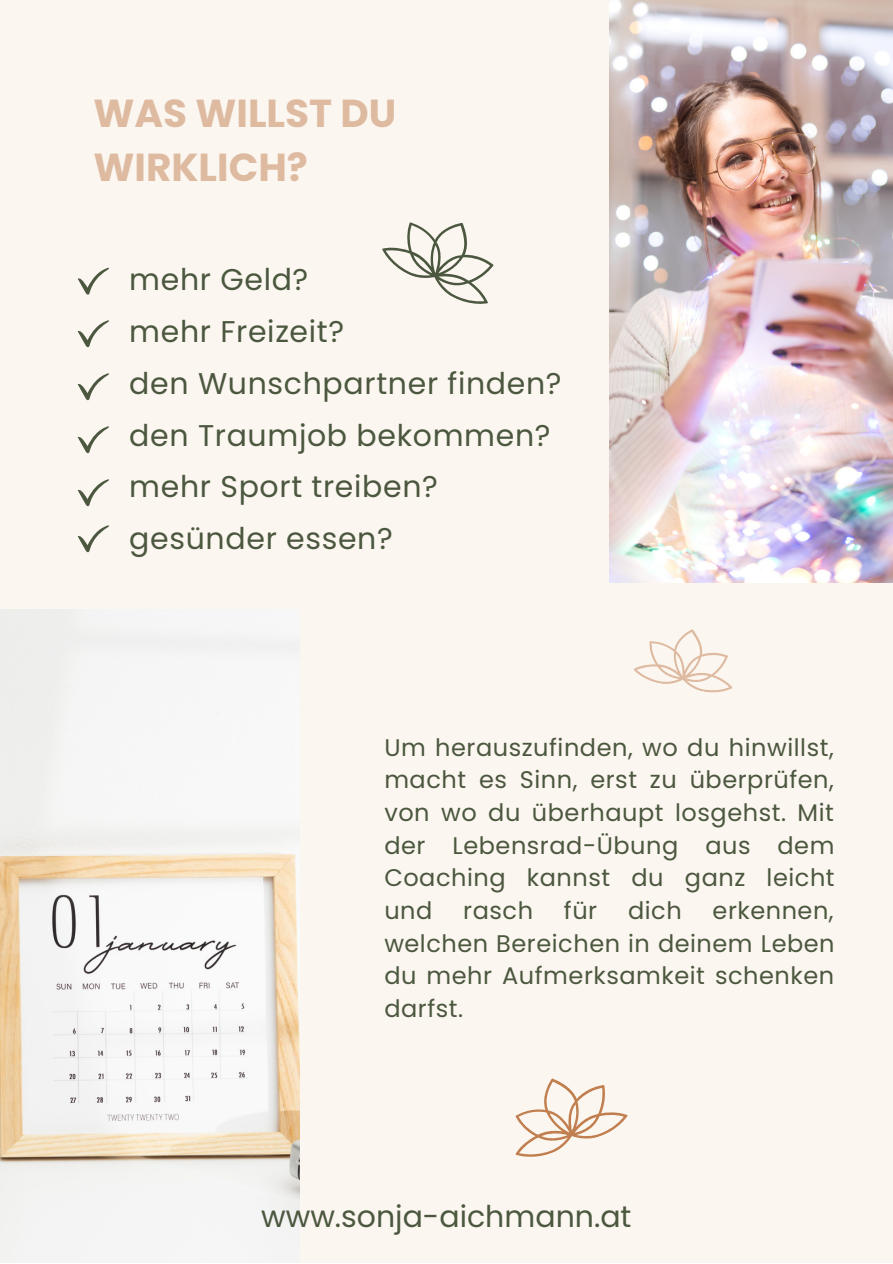
<style>
.page{position:relative;width:893px;height:1264px;background:#fff}
.page>*{position:absolute;margin:0;border:0;box-sizing:border-box;transform-origin:0 0}
.t1{font:700 39px/54px "Poppins";color:#debaa1}
.t2{font:30px/51.8px "Poppins";letter-spacing:.02em;color:#4c573f}
.t3{font:30px "Poppins";color:#4c573f}
.t4{font:24px/32.7px "Poppins";letter-spacing:.02em;color:#4c573f;text-align:justify}
</style>
<div class="page">
<div style="left:0;top:0;width:892px;height:1262px;background:#fbf7f0"></div>
<img style="left:609px;top:0;width:283px;height:582px">
<img style="left:0;top:609px;width:299px;height:612px">
<svg style="left:78px;top:268px;width:31px;height:27px"></svg>
<svg style="left:78px;top:320px;width:31px;height:27px"></svg>
<svg style="left:78px;top:373px;width:31px;height:27px"></svg>
<svg style="left:78px;top:426px;width:31px;height:27px"></svg>
<svg style="left:78px;top:479px;width:31px;height:27px"></svg>
<svg style="left:78px;top:525px;width:31px;height:27px"></svg>
<svg style="left:382px;top:222px;width:112px;height:82px"></svg>
<svg style="left:515px;top:1078px;width:113px;height:79px"></svg>
<svg style="left:633px;top:629px;width:100px;height:64px"></svg>
<h1 class="t1" style="left:93px;top:86px;width:304px">WAS WILLST DU<br>WIRKLICH?</h1>
<p class="t2" style="left:129px;top:254px;width:434px">mehr Geld?<br>mehr Freizeit?<br>den Wunschpartner finden? den Traumjob bekommen? mehr Sport treiben? gesünder essen?</p>
<p class="t4" style="left:384px;top:731px;width:452px">Um herauszufinden, wo du hinwillst, macht es Sinn, erst zu überprüfen, von wo du überhaupt losgehst. Mit der Lebensrad-Übung aus dem Coaching kannst du ganz leicht und</p>
<p class="t4" style="left:463px;top:894px;width:71px">rasch</p>
<p class="t4" style="left:564px;top:894px;width:35px">für</p>
<p class="t4" style="left:628px;top:894px;width:55px">dich</p>
<p class="t4" style="left:384px;top:894px;width:452px;text-indent:328px">erkennen, welchen Bereichen in deinem Leben du mehr Aufmerksamkeit schenken darfst.</p>
<p class="t3" style="left:261px;top:1195px;width:372px">www.sonja-aichmann.at</p>
</div>
